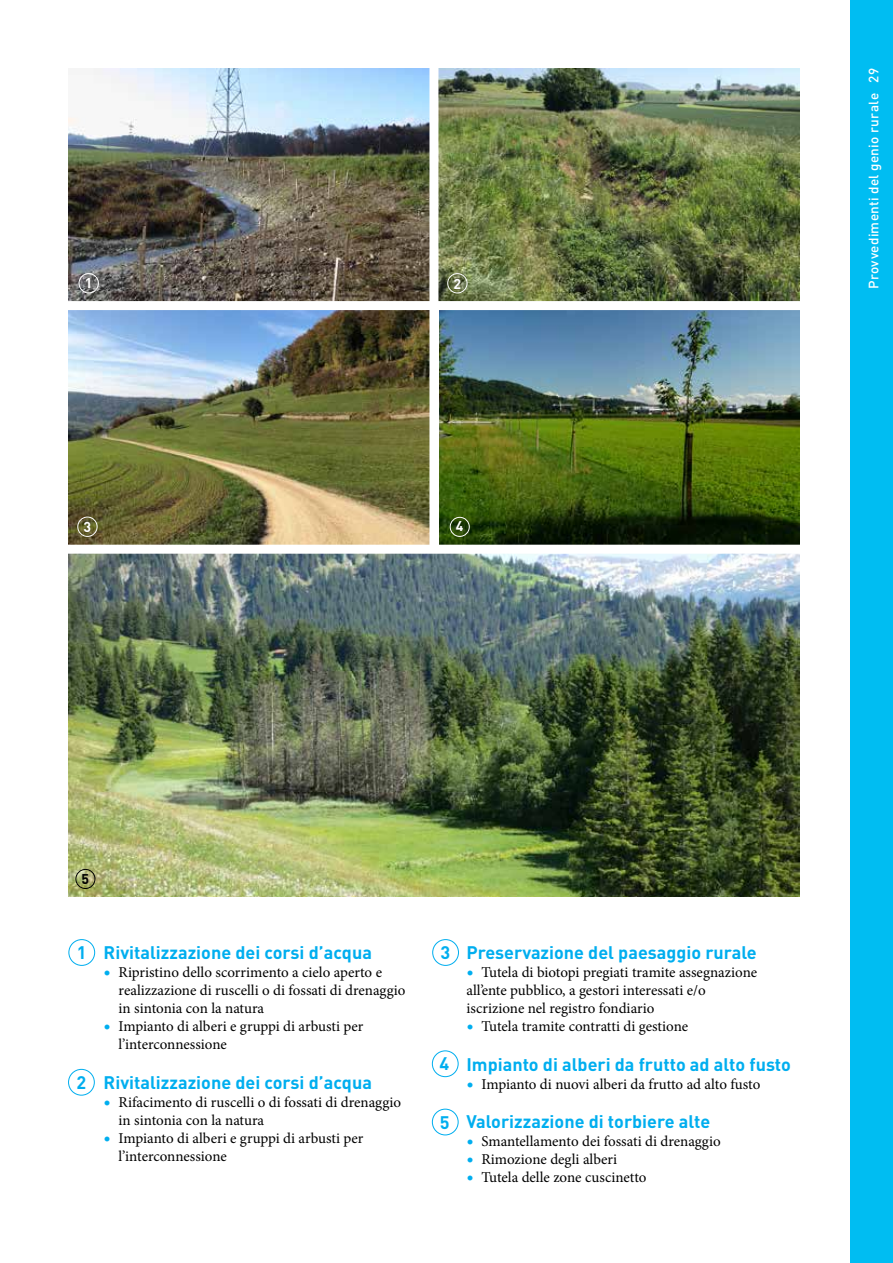
<style>
.page{position:relative;width:893px;height:1263px;background:#fff}
.page>*{position:absolute;margin:0;border:0;box-sizing:border-box;transform-origin:0 0}
.t1{font:700 18px "DIN";color:#00aeef}
.t2{font:15px/18px "Minion Pro";color:#000}
.t3{font:700 14.1px "DIN";color:#fff}
.t4{font:700 13.95px "DIN";color:#000}
.t5{font:700 13.95px "DIN";color:#fff}
.t6{font:500 13.5px "DIN";letter-spacing:.02em;color:#fff}
.s1{font-family:"DIN";font-weight:700;color:#00aeef}
</style>
<div class="page">
<img style="left:68px;top:69px;width:361px;height:232px">
<div style="left:850px;top:0;width:43px;height:1263px;background:#00bdf2"></div>
<img style="left:438px;top:69px;width:362px;height:232px">
<img style="left:68px;top:554px;width:732px;height:342px">
<img style="left:439px;top:310px;width:361px;height:235px">
<img style="left:68px;top:310px;width:361px;height:235px">
<div style="left:76px;top:869px;width:19px;height:20px;border:1px solid #000;border-radius:50%"></div>
<div style="left:450px;top:517px;width:20px;height:20px;border:1px solid #fff;border-radius:50%"></div>
<div style="left:68px;top:939px;width:27px;height:27px;border:1px solid #00aeef;border-radius:50%"></div>
<div style="left:68px;top:1069px;width:27px;height:27px;border:1px solid #00aeef;border-radius:50%"></div>
<div style="left:432px;top:939px;width:27px;height:27px;border:1px solid #00aeef;border-radius:50%"></div>
<div style="left:432px;top:1050px;width:27px;height:27px;border:1px solid #00aeef;border-radius:50%"></div>
<div style="left:432px;top:1109px;width:27px;height:26px;border:1px solid #00aeef;border-radius:50%"></div>
<div style="left:77px;top:517px;width:20px;height:20px;border:1px solid #fff;border-radius:50%"></div>
<div style="left:79px;top:273px;width:20px;height:20px;border:1px solid #fff;border-radius:50%"></div>
<div style="left:447px;top:273px;width:20px;height:20px;border:1px solid #fff;border-radius:50%"></div>
<p class="t3" style="left:85px;top:274px;width:9px">1</p>
<p class="t3" style="left:453px;top:274px;width:9px">2</p>
<p class="t3" style="left:83px;top:518px;width:9px">3</p>
<p class="t5" style="left:456px;top:517px;width:9px">4</p>
<p class="t6" style="left:865px;top:289px;width:223px;rotate:-90deg">Provvedimenti del genio rurale 29</p>
<p class="t6" style="left:865px;top:202px;width:110px;rotate:-90deg">Gesamtübersicht</p>
<p class="t4" style="left:82px;top:870px;width:9px">5</p>
<p class="t1" style="left:77px;top:941px;width:11px">1</p>
<p class="t1" style="left:76px;top:1070px;width:11px">2</p>
<p class="t1" style="left:104px;top:941px;width:270px">Rivitalizzazione dei corsi d’acqua</p>
<p class="t2" style="left:119px;top:963px;width:288px;text-indent:-15px"><span class="s1">•</span> Ripristino dello scorrimento a cielo aperto e realizzazione di ruscelli o di fossati di drenaggio in sintonia con la natura</p>
<p class="t2" style="left:119px;top:1017px;width:246px;text-indent:-15px"><span class="s1">•</span> Impianto di alberi e gruppi di arbusti per l’interconnessione</p>
<p class="t1" style="left:104px;top:1070px;width:270px">Rivitalizzazione dei corsi d’acqua</p>
<p class="t2" style="left:119px;top:1093px;width:284px;text-indent:-15px"><span class="s1">•</span> Rifacimento di ruscelli o di fossati di drenaggio in sintonia con la natura</p>
<p class="t2" style="left:119px;top:1129px;width:246px;text-indent:-15px"><span class="s1">•</span> Impianto di alberi e gruppi di arbusti per l’interconnessione</p>
<p class="t1" style="left:440px;top:941px;width:11px">3</p>
<p class="t1" style="left:440px;top:1052px;width:11px">4</p>
<p class="t1" style="left:440px;top:1110px;width:11px">5</p>
<p class="t1" style="left:466px;top:941px;width:292px">Preservazione del paesaggio rurale</p>
<p class="t2" style="left:466px;top:963px;width:292px"><span class="s1">•</span> Tutela di biotopi pregiati tramite assegnazione all’ente pubblico, a gestori interessati e/o iscrizione nel registro fondiario</p>
<p class="t2" style="left:466px;top:1017px;width:223px"><span class="s1">•</span> Tutela tramite contratti di gestione</p>
<p class="t1" style="left:466px;top:1052px;width:326px">Impianto di alberi da frutto ad alto fusto</p>
<p class="t2" style="left:466px;top:1075px;width:295px"><span class="s1">•</span> Impianto di nuovi alberi da frutto ad alto fusto</p>
<p class="t1" style="left:466px;top:1110px;width:245px">Valorizzazione di torbiere alte</p>
<p class="t2" style="left:466px;top:1133px;width:256px"><span class="s1">•</span> Smantellamento dei fossati di drenaggio</p>
<p class="t2" style="left:466px;top:1151px;width:152px"><span class="s1">•</span> Rimozione degli alberi</p>
<p class="t2" style="left:466px;top:1169px;width:182px"><span class="s1">•</span> Tutela delle zone cuscinetto</p>
</div>
